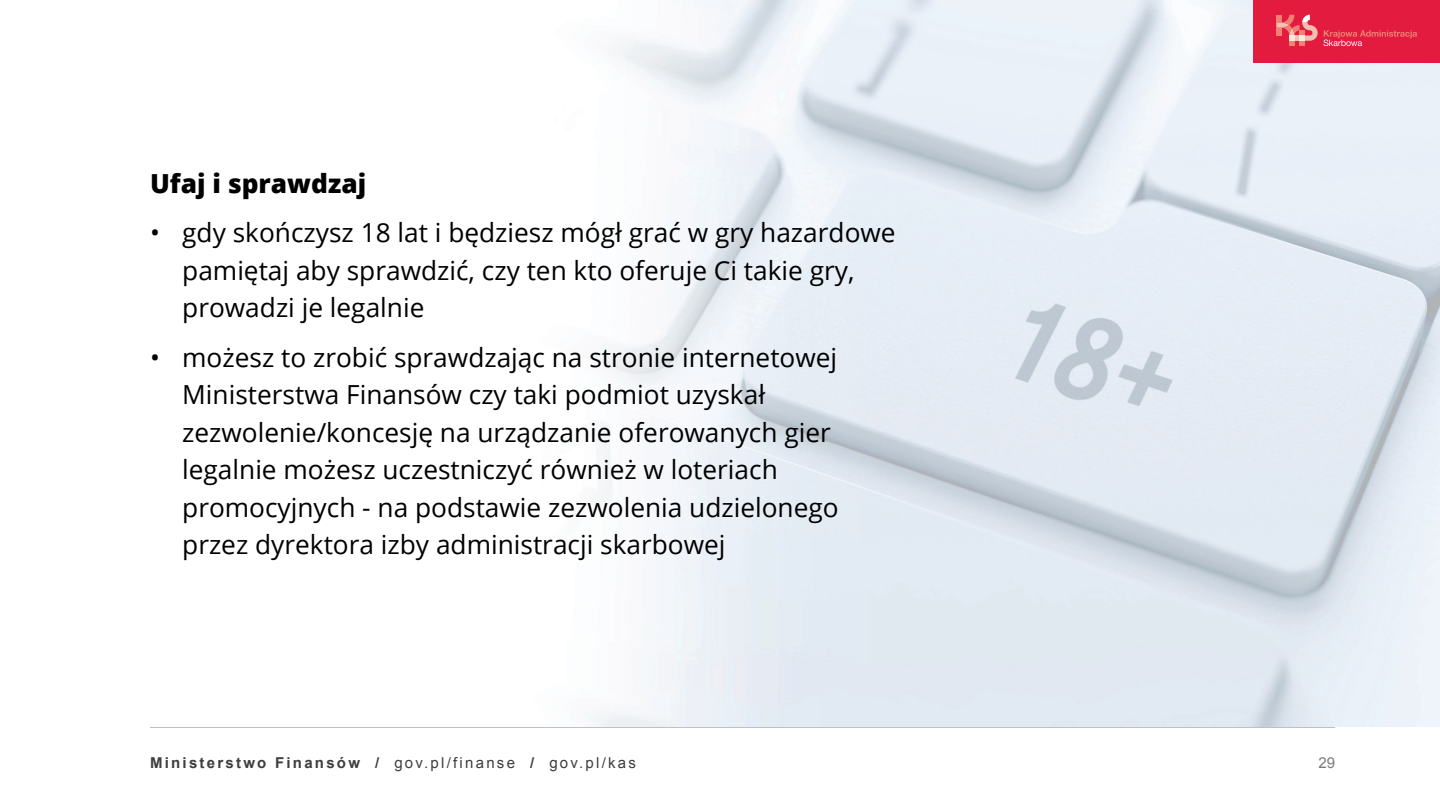
<style>
.page{position:relative;width:1440px;height:810px;background:#fff}
.page>*{position:absolute;margin:0;border:0;box-sizing:border-box;transform-origin:0 0}
.t1{font:26.25px/37.5px "Open Sans";color:#000001}
.t2{font:800 26.25px "Open Sans";color:#000001}
.t3{font:15px "Arial";letter-spacing:.15em;color:#3e3e3f}
.t4{font:15px "Arial";color:#7a7c7f}
.s1{font-weight:700}
</style>
<div class="page">
<hr style="left:150px;top:727px;width:1185px;height:1px;background:#6e7173">
<div style="left:1253px;top:0;width:187px;height:63px;background:#e21b3f"></div>
<svg style="left:1276px;top:15px;width:141px;height:31px"></svg>
<p class="t2" style="left:150px;top:163px;width:218px">Ufaj i sprawdzaj</p>
<p class="t1" style="left:182px;top:217px;width:715px;text-indent:-32px">• gdy skończysz 18 lat i będziesz mógł grać w gry hazardowe pamiętaj aby sprawdzić, czy ten kto oferuje Ci takie gry, prowadzi je legalnie</p>
<p class="t1" style="left:182px;top:341px;width:658px;text-indent:-32px">• możesz to zrobić sprawdzając na stronie internetowej Ministerstwa Finansów czy taki podmiot uzyskał zezwolenie/koncesję na urządzanie oferowanych gier legalnie możesz uczestniczyć również w loteriach promocyjnych - na podstawie zezwolenia udzielonego przez dyrektora izby administracji skarbowej</p>
<p class="t3" style="left:150px;top:758px;width:488px"><span class="s1">Ministerstwo Finansów /</span> gov.pl/finanse <span class="s1">/</span> gov.pl/kas</p>
<p class="t4" style="left:1319px;top:754px;width:18px">29</p>
</div>
